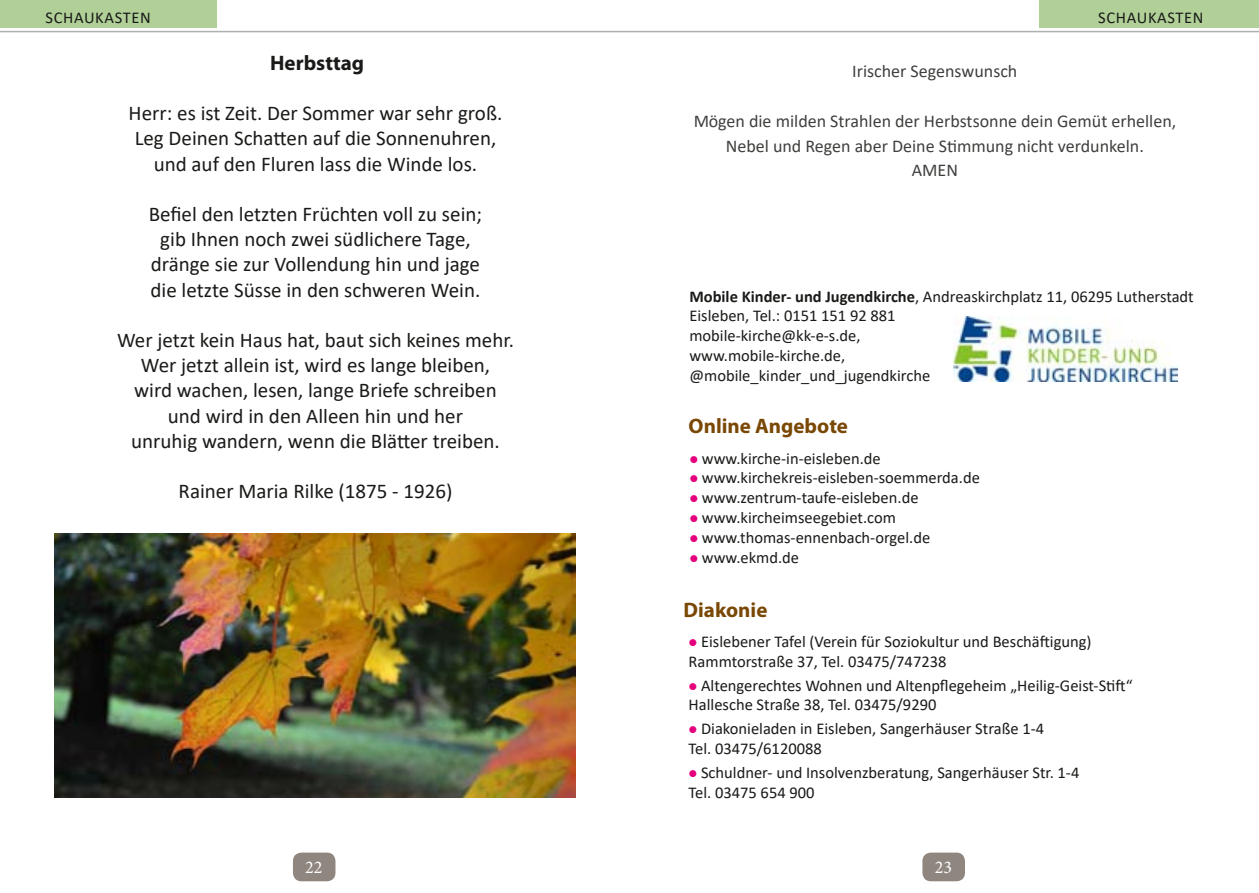
<style>
.page{position:relative;width:1259px;height:893px;background:#fff}
.page>*{position:absolute;margin:0;border:0;box-sizing:border-box;transform-origin:0 0}
.t1{font:21px/25.2px "Calibri";color:#1a1a18;text-align:center}
.t2{font:700 21px "Myriad Pro";color:#7a4805}
.t3{font:700 21px "Myriad Pro";color:#1a1a18}
.t4{font:18px/24.8px "Calibri";color:#1a1a18;text-align:center}
.t5{font:18px "Minion Pro";color:#fff}
.t6{font:16.5px/19.8px "Calibri";color:#1a1a18}
.t7{font:16.5px "Calibri";letter-spacing:.04em;color:#1a1a18}
.s1{font-weight:700}
.s2{color:#e5007d}
</style>
<div class="page">
<div style="left:293px;top:853px;width:42px;height:28px;background:#8f8680;border-radius:9px"></div>
<div style="left:922px;top:853px;width:43px;height:28px;background:#8f8680;border-radius:9px"></div>
<hr style="left:0;top:31px;width:1259px;height:1px;background:#afb0b0">
<div style="left:1040px;top:0;width:219px;height:28px;background:#b0d098"></div>
<div style="left:0;top:0;width:217px;height:28px;background:#b0d098"></div>
<img style="left:954px;top:316px;width:223px;height:65px">
<img style="left:54px;top:534px;width:521px;height:264px">
<p class="t7" style="left:46px;top:6px;width:107px">SCHAUKASTEN</p>
<p class="t7" style="left:1098px;top:6px;width:107px">SCHAUKASTEN</p>
<p class="t3" style="left:270px;top:49px;width:95px">Herbsttag</p>
<p class="t1" style="left:129px;top:100px;width:375px">Herr: es ist Zeit. Der Sommer war sehr groß.<br>Leg Deinen Schatten auf die Sonnenuhren, und auf den Fluren lass die Winde los.</p>
<p class="t1" style="left:149px;top:201px;width:335px">Befiel den letzten Früchten voll zu sein; gib Ihnen noch zwei südlichere Tage, dränge sie zur Vollendung hin und jage die letzte Süsse in den schweren Wein.</p>
<p class="t1" style="left:117px;top:327px;width:398px">Wer jetzt kein Haus hat, baut sich keines mehr.<br>Wer jetzt allein ist, wird es lange bleiben,<br>wird wachen, lesen, lange Briefe schreiben und wird in den Alleen hin und her<br>unruhig wandern, wenn die Blätter treiben.</p>
<p class="t1" style="left:179px;top:478px;width:275px">Rainer Maria Rilke (1875 - 1926)</p>
<p class="t4" style="left:852px;top:58px;width:167px">Irischer Segenswunsch</p>
<p class="t4" style="left:693px;top:108px;width:484px">Mögen die milden Strahlen der Herbstsonne dein Gemüt erhellen,<br>Nebel und Regen aber Deine Stimmung nicht verdunkeln.<br>AMEN</p>
<p class="t6" style="left:689px;top:286px;width:506px"><span class="s1">Mobile Kinder- und Jugendkirche</span>, Andreaskirchplatz 11, 06295 Lutherstadt Eisleben, Tel.: 0151 151 92 881<br>mobile-kirche@kk-e-s.de,<br>www.mobile-kirche.de,<br>@mobile_kinder_und_jugendkirche</p>
<p class="t2" style="left:688px;top:413px;width:161px">Online Angebote</p>
<p class="t6" style="left:689px;top:448px;width:193px"><span class="s2">●</span> www.kirche-in-eisleben.de</p>
<p class="t6" style="left:689px;top:468px;width:292px"><span class="s2">●</span> www.kirchekreis-eisleben-soemmerda.de</p>
<p class="t6" style="left:689px;top:487px;width:231px"><span class="s2">●</span> www.zentrum-taufe-eisleben.de</p>
<p class="t6" style="left:689px;top:507px;width:208px"><span class="s2">●</span> www.kircheimseegebiet.com</p>
<p class="t6" style="left:689px;top:527px;width:242px"><span class="s2">●</span> www.thomas-ennenbach-orgel.de</p>
<p class="t6" style="left:689px;top:547px;width:111px"><span class="s2">●</span> www.ekmd.de</p>
<p class="t2" style="left:683px;top:596px;width:85px">Diakonie</p>
<p class="t6" style="left:688px;top:631px;width:404px"><span class="s2">●</span> Eislebener Tafel (Verein für Soziokultur und Beschäftigung)<br>Rammtorstraße 37, Tel. 03475/747238</p>
<p class="t6" style="left:688px;top:675px;width:445px"><span class="s2">●</span> Altengerechtes Wohnen und Altenpflegeheim „Heilig-Geist-Stift“<br>Hallesche Straße 38, Tel. 03475/9290</p>
<p class="t6" style="left:688px;top:719px;width:357px"><span class="s2">●</span> Diakonieladen in Eisleben, Sangerhäuser Straße 1-4<br>Tel. 03475/6120088</p>
<p class="t6" style="left:688px;top:762px;width:392px"><span class="s2">●</span> Schuldner- und Insolvenzberatung, Sangerhäuser Str. 1-4<br>Tel. 03475 654 900</p>
<p class="t5" style="left:305px;top:856px;width:19px">22</p>
<p class="t5" style="left:935px;top:856px;width:19px">23</p>
</div>
